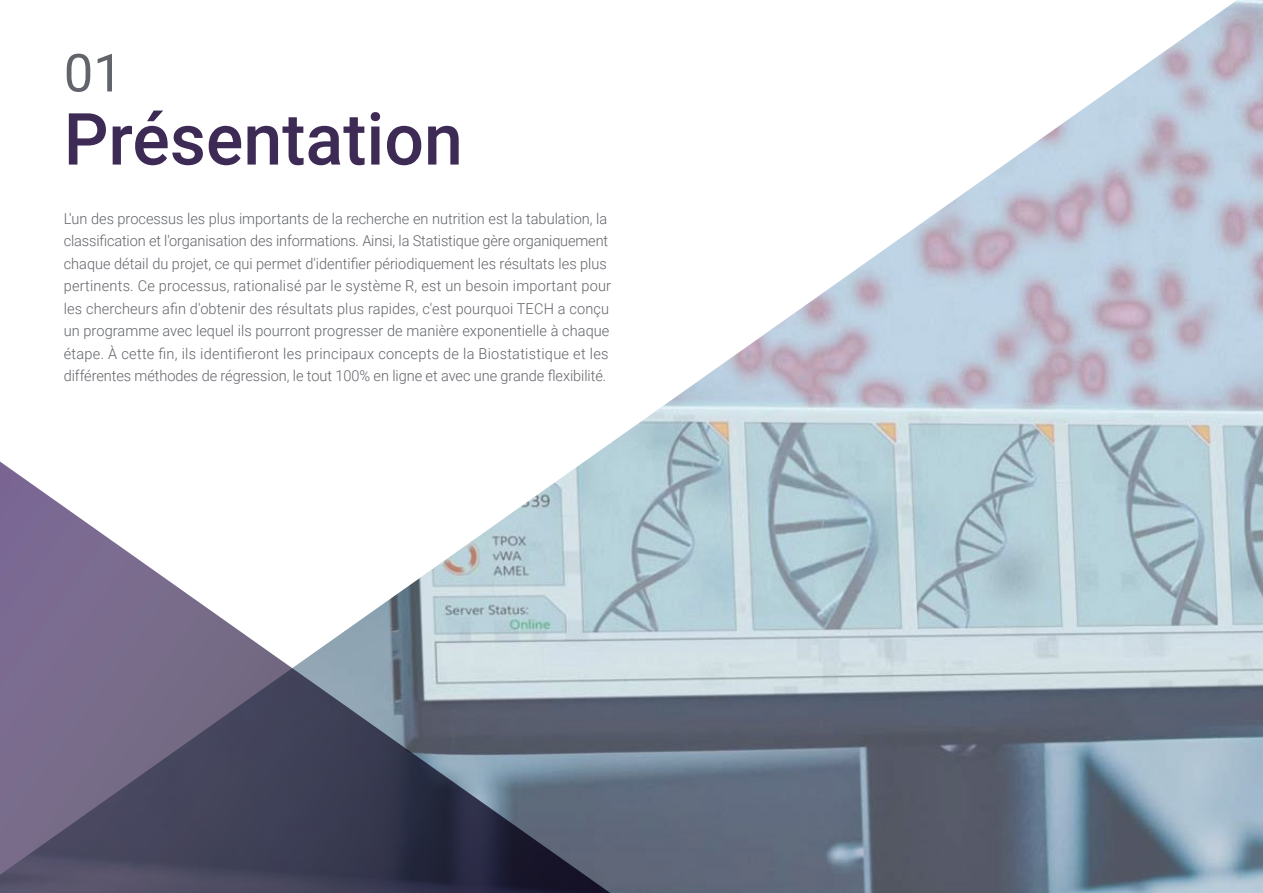
<style>
.page{position:relative;width:1263px;height:893px;background:#fff}
.page>*{position:absolute;margin:0;border:0;box-sizing:border-box;transform-origin:0 0}
.t1{font:500 72px "Roboto";color:#3d2b56}
.t2{font:52.5px "Roboto";color:#61646a}
.t3{font:300 15px/22.5px "Roboto";color:#61646a}
</style>
<div class="page">
<img style="left:607px;top:0;width:656px;height:893px">
<svg style="left:0;top:446px;width:640px;height:447px"></svg>
<h2 class="t2" style="left:64px;top:36px;width:61px">01</h2>
<h1 class="t1" style="left:64px;top:89px;width:401px">Présentation</h1>
<p class="t3" style="left:64px;top:207px;width:549px">L'un des processus les plus importants de la recherche en nutrition est la tabulation, la classification et l'organisation des informations. Ainsi, la Statistique gère organiquement chaque détail du projet, ce qui permet d'identifier périodiquement les résultats les plus pertinents. Ce processus, rationalisé par le système R, est un besoin important pour les chercheurs afin d'obtenir des résultats plus rapides, c'est pourquoi TECH a conçu un programme avec lequel ils pourront progresser de manière exponentielle à chaque étape. À cette fin, ils identifieront les principaux concepts de la Biostatistique et les différentes méthodes de régression, le tout 100% en ligne et avec une grande flexibilité.</p>
</div>
